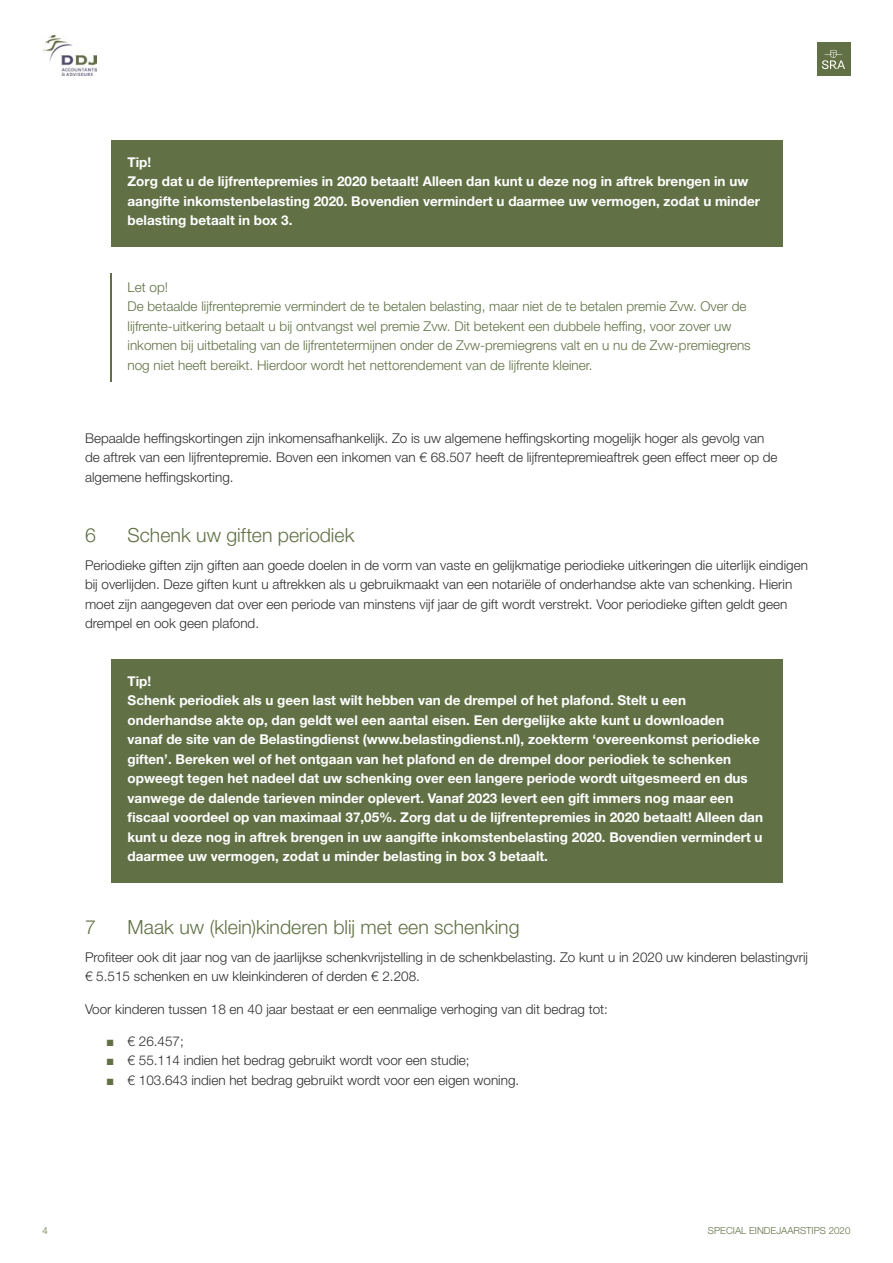
<style>
.page{position:relative;width:893px;height:1263px;background:#fff}
.page>*{position:absolute;margin:0;border:0;box-sizing:border-box;transform-origin:0 0}
.t1{font:300 19.5px "Helvetica Neue LT Std";color:#617145}
.t2{font:300 13.5px/19.5px "Helvetica Neue LT Std";color:#2f2f2f}
.t3{font:700 13.5px/19.5px "Helvetica Neue LT Std";color:#fff}
.t4{font:300 13.5px/19.5px "Helvetica Neue LT Std";color:#617145}
.t5{font:300 9.75px "Helvetica Neue LT Std";color:#617145}
.s1{font-family:"Arial";font-weight:700;color:#617145}
</style>
<div class="page">
<div style="left:817px;top:43px;width:33px;height:33px;background:#617145"></div>
<svg style="left:822px;top:50px;width:23px;height:19px"></svg>
<img style="left:43px;top:35px;width:54px;height:41px">
<div style="left:111px;top:140px;width:671px;height:106px;background:#617145"></div>
<hr style="left:111px;top:274px;width:1px;height:108px;background:#617145">
<div style="left:111px;top:659px;width:671px;height:223px;background:#617145"></div>
<p class="t3" style="left:128px;top:152px;width:634px">Tip!<br>Zorg dat u de lijfrentepremies in 2020 betaalt! Alleen dan kunt u deze nog in aftrek brengen in uw aangifte inkomstenbelasting 2020. Bovendien vermindert u daarmee uw vermogen, zodat u minder belasting betaalt in box 3.</p>
<p class="t4" style="left:128px;top:277px;width:625px">Let op!<br>De betaalde lijfrentepremie vermindert de te betalen belasting, maar niet de te betalen premie Zvw. Over de lijfrente-uitkering betaalt u bij ontvangst wel premie Zvw. Dit betekent een dubbele heffing, voor zover uw inkomen bij uitbetaling van de lijfrentetermijnen onder de Zvw-premiegrens valt en u nu de Zvw-premiegrens nog niet heeft bereikt. Hierdoor wordt het nettorendement van de lijfrente kleiner.</p>
<p class="t2" style="left:85px;top:428px;width:694px">Bepaalde heffingskortingen zijn inkomensafhankelijk. Zo is uw algemene heffingskorting mogelijk hoger als gevolg van de aftrek van een lijfrentepremie. Boven een inkomen van € 68.507 heeft de lijfrentepremieaftrek geen effect meer op de algemene heffingskorting.</p>
<h1 class="t1" style="left:85px;top:523px;width:12px">6</h1>
<h1 class="t1" style="left:128px;top:523px;width:228px">Schenk uw giften periodiek</h1>
<p class="t2" style="left:85px;top:555px;width:724px">Periodieke giften zijn giften aan goede doelen in de vorm van vaste en gelijkmatige periodieke uitkeringen die uiterlijk eindigen bij overlijden. Deze giften kunt u aftrekken als u gebruikmaakt van een notariële of onderhandse akte van schenking. Hierin moet zijn aangegeven dat over een periode van minstens vijf jaar de gift wordt verstrekt. Voor periodieke giften geldt geen drempel en ook geen plafond.</p>
<p class="t3" style="left:128px;top:671px;width:637px">Tip!<br>Schenk periodiek als u geen last wilt hebben van de drempel of het plafond. Stelt u een onderhandse akte op, dan geldt wel een aantal eisen. Een dergelijke akte kunt u downloaden<br>vanaf de site van de Belastingdienst (www.belastingdienst.nl), zoekterm ‘overeenkomst periodieke giften’. Bereken wel of het ontgaan van het plafond en de drempel door periodiek te schenken opweegt tegen het nadeel dat uw schenking over een langere periode wordt uitgesmeerd en dus vanwege de dalende tarieven minder oplevert. Vanaf 2023 levert een gift immers nog maar een fiscaal voordeel op van maximaal 37,05%. Zorg dat u de lijfrentepremies in 2020 betaalt! Alleen dan kunt u deze nog in aftrek brengen in uw aangifte inkomstenbelasting 2020. Bovendien vermindert u daarmee uw vermogen, zodat u minder belasting in box 3 betaalt.</p>
<h1 class="t1" style="left:85px;top:915px;width:12px">7</h1>
<h1 class="t1" style="left:128px;top:915px;width:393px">Maak uw (klein)kinderen blij met een schenking</h1>
<p class="t2" style="left:85px;top:947px;width:724px">Profiteer ook dit jaar nog van de jaarlijkse schenkvrijstelling in de schenkbelasting. Zo kunt u in 2020 uw kinderen belastingvrij € 5.515 schenken en uw kleinkinderen of derden € 2.208.</p>
<p class="t2" style="left:85px;top:999px;width:524px">Voor kinderen tussen 18 en 40 jaar bestaat er een eenmalige verhoging van dit bedrag tot:</p>
<p class="t2" style="left:106px;top:1031px;width:79px"><span class="s1">■</span> € 26.457;</p>
<p class="t2" style="left:106px;top:1050px;width:365px"><span class="s1">■</span> € 55.114 indien het bedrag gebruikt wordt voor een studie;</p>
<p class="t2" style="left:106px;top:1070px;width:414px"><span class="s1">■</span> € 103.643 indien het bedrag gebruikt wordt voor een eigen woning.</p>
<p class="t5" style="left:43px;top:1224px;width:7px">4</p>
<p class="t5" style="left:708px;top:1224px;width:144px">SPECIAL EINDEJAARSTIPS 2020</p>
</div>
